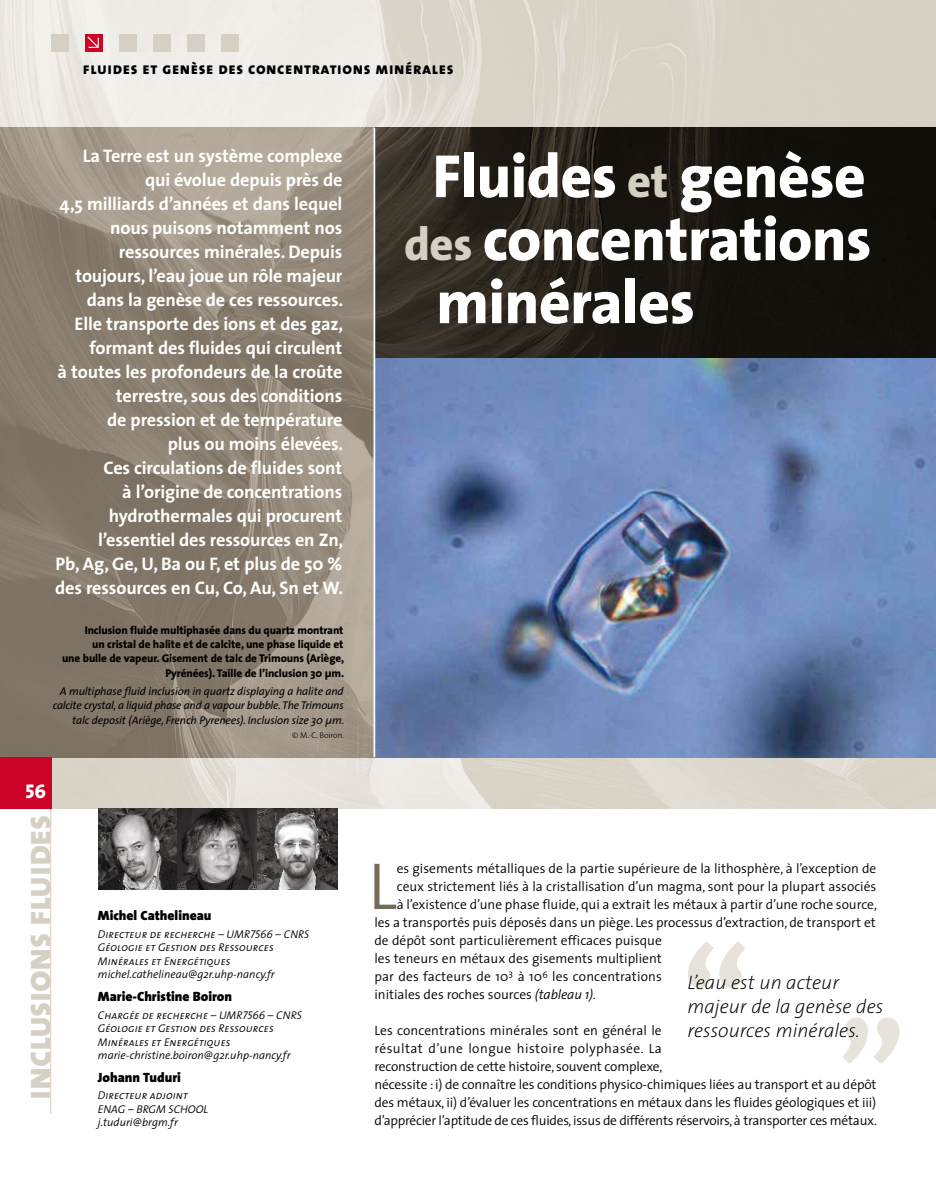
<style>
.page{position:relative;width:936px;height:1191px;background:#fff}
.page>*{position:absolute;margin:0;border:0;box-sizing:border-box;transform-origin:0 0}
.t1{font:300 66.9px "The Sans";color:#766b5b}
.t2{font:800 61.5px "The Sans";letter-spacing:-.01em;color:#fff}
.t3{font:37.2px "The Sans Extra Bold Caps";letter-spacing:-.015em;color:#d6cfc4;scale:.95 1}
.t4{font:19.95px "The Sans Extra Bold Caps";color:#fff}
.t5{font:italic 200 19.5px/24px "The Sans";color:#000}
.t6{font:700 18.3px/24px "The Sans";letter-spacing:-.01em;color:#fff;text-align:right}
.t7{font:16.5px "The Sans Extra Bold Caps";letter-spacing:.04em;color:#000;scale:.95 1}
.t8{font:300 13.5px/18px "The Sans";color:#000}
.t9{font:900 13.5px "The Sans";color:#000}
.t10{font:italic 11.25px/13.5px "The Sans Semi Light Caps";color:#000}
.t11{font:800 11.25px/14.2px "The Sans";letter-spacing:-.01em;color:#000;text-align:right}
.t12{font:italic 11.25px/14.2px "The Sans";letter-spacing:-.01em;color:#000;text-align:right}
.t13{font:italic 300 11.25px "The Sans";color:#000}
.t14{font:300 8.25px "The Sans";letter-spacing:-.01em;color:#000}
.s1{font-size:46.5px;color:#d6cfc4}
.s2{font-style:italic}
</style>
<div class="page">
<hr style="left:50px;top:748px;width:1px;height:365px;background:#d6cfc4">
<img style="left:0;top:0;width:935px;height:808px">
<img style="left:0;top:128px;width:373px;height:629px">
<img style="left:375px;top:128px;width:560px;height:230px">
<img style="left:98px;top:808px;width:80px;height:81px">
<svg style="left:178px;top:808px;width:79px;height:81px;background:#565353"></svg>
<svg style="left:257px;top:808px;width:80px;height:81px;background:#6e6b6b"></svg>
<hr style="left:935px;top:0;width:1px;height:357px;background:#d6cfc4">
<div style="left:119px;top:34px;width:17px;height:17px;background:#d6cfc4"></div>
<div style="left:51px;top:34px;width:17px;height:17px;background:#d6cfc4"></div>
<svg style="left:83px;top:32px;width:21px;height:21px"></svg>
<div style="left:153px;top:34px;width:17px;height:17px;background:#d6cfc4"></div>
<div style="left:187px;top:34px;width:17px;height:17px;background:#d6cfc4"></div>
<div style="left:221px;top:34px;width:17px;height:17px;background:#d6cfc4"></div>
<div style="left:0;top:757px;width:51px;height:51px;background:#cc0327"></div>
<img style="left:375px;top:358px;width:560px;height:399px">
<svg style="left:688px;top:941px;width:57px;height:46px"></svg>
<svg style="left:842px;top:1017px;width:58px;height:46px"></svg>
<hr style="left:373px;top:128px;width:2px;height:629px;background:#fff">
<p class="t7" style="left:83px;top:55px;width:391px">fluides et genèse des concentrations minérales</p>
<p class="t6" style="left:55px;top:143px;width:289px">La Terre est un système complexe qui évolue depuis près de<br>4,5 milliards d’années et dans lequel nous puisons notamment nos ressources minérales. Depuis toujours, l’eau joue un rôle majeur dans la genèse de ces ressources.<br>Elle transporte des ions et des gaz, formant des fluides qui circulent<br>à toutes les profondeurs de la croûte terrestre, sous des conditions<br>de pression et de température<br>plus ou moins élevées.<br>Ces circulations de fluides sont<br>à l’origine de concentrations hydrothermales qui procurent l’essentiel des ressources en Zn,<br>Pb, Ag, Ge, U, Ba ou F, et plus de 50 % des ressources en Cu, Co, Au, Sn et W.</p>
<p class="t11" style="left:62px;top:622px;width:284px">Inclusion fluide multiphasée dans du quartz montrant<br>un cristal de halite et de calcite, une phase liquide et<br>une bulle de vapeur. Gisement de talc de Trimouns (Ariège, Pyrénées). Taille de l’inclusion 30 µm.</p>
<p class="t12" style="left:53px;top:684px;width:293px">A multiphase fluid inclusion in quartz displaying a halite and calcite crystal, a liquid phase and a vapour bubble. The Trimouns talc deposit (Ariège, French Pyrenees). Inclusion size 30 µm.</p>
<p class="t14" style="left:292px;top:728px;width:53px">© M.-C. Boiron.</p>
<h3 class="t4" style="left:25px;top:774px;width:22px">56</h3>
<h3 class="t3" style="left:7px;top:1100px;width:302px;rotate:-90deg">inclusions fluides</h3>
<p class="t9" style="left:98px;top:904px;width:115px">Michel Cathelineau</p>
<p class="t10" style="left:98px;top:926px;width:213px">Directeur de recherche – UMR7566 – CNRS<br>Géologie et Gestion des Ressources<br>Minérales et Energétiques</p>
<p class="t13" style="left:98px;top:965px;width:178px">michel.cathelineau@g2r.uhp-nancy.fr</p>
<p class="t9" style="left:98px;top:984px;width:136px">Marie-Christine Boiron</p>
<p class="t10" style="left:98px;top:1007px;width:205px">Chargée de recherche – UMR7566 – CNRS<br>Géologie et Gestion des Ressources<br>Minérales et Energétiques</p>
<p class="t13" style="left:98px;top:1046px;width:194px">marie-christine.boiron@g2r.uhp-nancy.fr</p>
<p class="t9" style="left:98px;top:1065px;width:84px">Johann Tuduri</p>
<p class="t10" style="left:98px;top:1088px;width:112px">Directeur adjoint<br>ENAG – BRGM SCHOOL</p>
<p class="t13" style="left:98px;top:1113px;width:81px">j.tuduri@brgm.fr</p>
<h2 class="t2" style="left:432px;top:124px;width:435px">Fluides <span class="s1">et</span> genèse</h2>
<h2 class="t2" style="left:404px;top:187px;width:468px"><span class="s1">des</span> concentrations</h2>
<h2 class="t2" style="left:436px;top:250px;width:260px">minérales</h2>
<h1 class="t1" style="left:368px;top:831px;width:30px">L</h1>
<p class="t8" style="left:396px;top:859px;width:481px">es gisements métalliques de la partie supérieure de la lithosphère, à l’exception de</p>
<p class="t8" style="left:396px;top:877px;width:481px">ceux strictement liés à la cristallisation d’un magma, sont pour la plupart associés</p>
<p class="t8" style="left:396px;top:895px;width:481px">à l’existence d’une phase fluide, qui a extrait les métaux à partir d’une roche source,</p>
<p class="t8" style="left:374px;top:913px;width:503px">les a transportés puis déposés dans un piège. Les processus d’extraction, de transport et</p>
<p class="t8" style="left:374px;top:931px;width:289px">de dépôt sont particulièrement efficaces puisque</p>
<p class="t8" style="left:374px;top:949px;width:289px">les teneurs en métaux des gisements multiplient</p>
<p class="t8" style="left:374px;top:967px;width:289px">par des facteurs de 10<sup>3</sup> à 10<sup>6</sup> les concentrations</p>
<p class="t8" style="left:374px;top:985px;width:223px">initiales des roches sources <span class="s2">(tableau 1)</span>.</p>
<p class="t8" style="left:374px;top:1021px;width:504px">Les concentrations minérales sont en général le<br>résultat d’une longue histoire polyphasée. La<br>reconstruction de cette histoire, souvent complexe,<br>nécessite : i) de connaître les conditions physico-chimiques liées au transport et au dépôt des métaux, ii) d’évaluer les concentrations en métaux dans les fluides géologiques et iii) d’apprécier l’aptitude de ces fluides, issus de différents réservoirs, à transporter ces métaux.</p>
<h3 class="t5" style="left:687px;top:970px;width:197px">L’eau est un acteur majeur de la genèse des ressources minérales.</h3>
</div>
